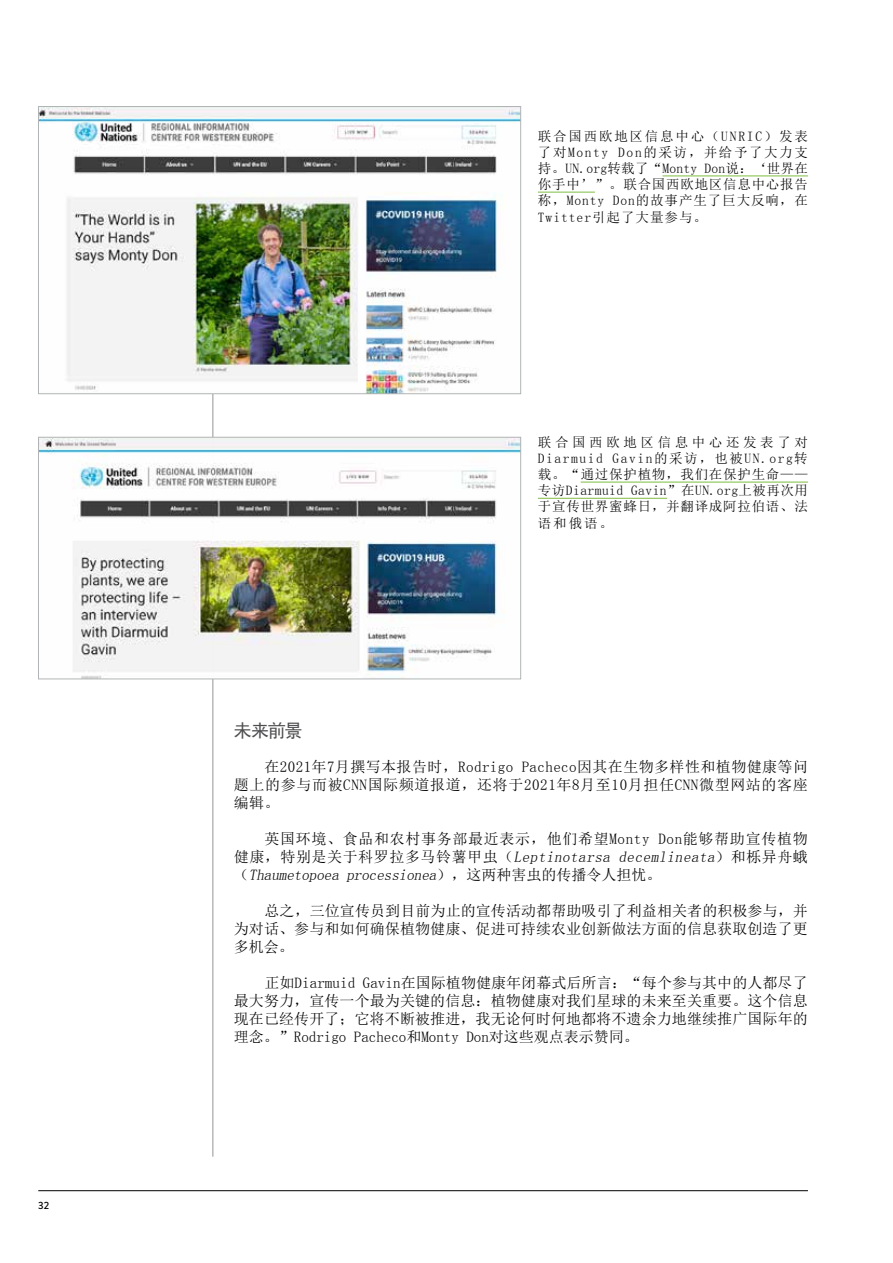
<style>
.page{position:relative;width:893px;height:1263px;background:#fff}
.page>*{position:absolute;margin:0;border:0;box-sizing:border-box;transform-origin:0 0}
.t1{font:18px "Sim Hei";color:#4d4d4f}
.t2{font:15px/18px "Sim Sun";letter-spacing:.015em;color:#000;text-align:justify}
.t3{font:13.5px/16.2px "Sim Sun";letter-spacing:.055em;color:#000;text-align:justify}
.t4{font:500 10.5px "Brandon Grotesque";color:#000}
.s1{font-style:italic}
</style>
<div class="page">
<hr style="left:38px;top:1190px;width:770px;height:1px;background:#000">
<hr style="left:213px;top:106px;width:1px;height:1051px;background:#939598">
<img style="left:40px;top:108px;width:479px;height:284px">
<div style="left:38px;top:106px;width:483px;height:288px;border:1px solid #b1b4b6"></div>
<img style="left:40px;top:439px;width:479px;height:238px">
<div style="left:38px;top:437px;width:483px;height:242px;border:1px solid #b1b4b6"></div>
<hr style="left:662px;top:176px;width:146px;height:1px;background:#7fbc42">
<hr style="left:538px;top:192px;width:57px;height:1px;background:#7fbc42">
<hr style="left:581px;top:482px;width:227px;height:1px;background:#7fbc42">
<hr style="left:538px;top:498px;width:129px;height:1px;background:#7fbc42">
<p class="t4" style="left:38px;top:1198px;width:12px">32</p>
<p class="t3" style="left:538px;top:128px;width:272px">联合国西欧地区信息中心（UNRIC）发表了对Monty Don的采访，并给予了大力支持。UN.org转载了“Monty Don说：‘世界在你手中’”。联合国西欧地区信息中心报告称，Monty Don的故事产生了巨大反响，在Twitter引起了大量参与。</p>
<p class="t3" style="left:538px;top:434px;width:272px">联合国西欧地区信息中心还发表了对Diarmuid Gavin的采访，也被UN.org转载。“通过保护植物，我们在保护生命——专访Diarmuid Gavin”在UN.org上被再次用于宣传世界蜜蜂日，并翻译成阿拉伯语、法语和俄语。</p>
<p class="t1" style="left:234px;top:721px;width:70px">未来前景</p>
<p class="t2" style="left:234px;top:758px;width:576px;text-indent:31px">在2021年7月撰写本报告时，Rodrigo Pacheco因其在生物多样性和植物健康等问题上的参与而被CNN国际频道报道，还将于2021年8月至10月担任CNN微型网站的客座编辑。</p>
<p class="t2" style="left:234px;top:830px;width:576px;text-indent:31px">英国环境、食品和农村事务部最近表示，他们希望Monty Don能够帮助宣传植物健康，特别是关于科罗拉多马铃薯甲虫（<span class="s1">Leptinotarsa decemlineata</span>）和栎异舟蛾（ <span class="s1">Thaumetopoea processionea</span>），这两种害虫的传播令人担忧。</p>
<p class="t2" style="left:234px;top:902px;width:576px;text-indent:31px">总之，三位宣传员到目前为止的宣传活动都帮助吸引了利益相关者的积极参与，并为对话、参与和如何确保植物健康、促进可持续农业创新做法方面的信息获取创造了更多机会。</p>
<p class="t2" style="left:234px;top:974px;width:575px;text-indent:31px">正如Diarmuid Gavin在国际植物健康年闭幕式后所言：“每个参与其中的人都尽了最大努力，宣传一个最为关键的信息：植物健康对我们星球的未来至关重要。这个信息现在已经传开了；它将不断被推进，我无论何时何地都将不遗余力地继续推广国际年的理念。”Rodrigo Pacheco和Monty Don对这些观点表示赞同。</p>
</div>
